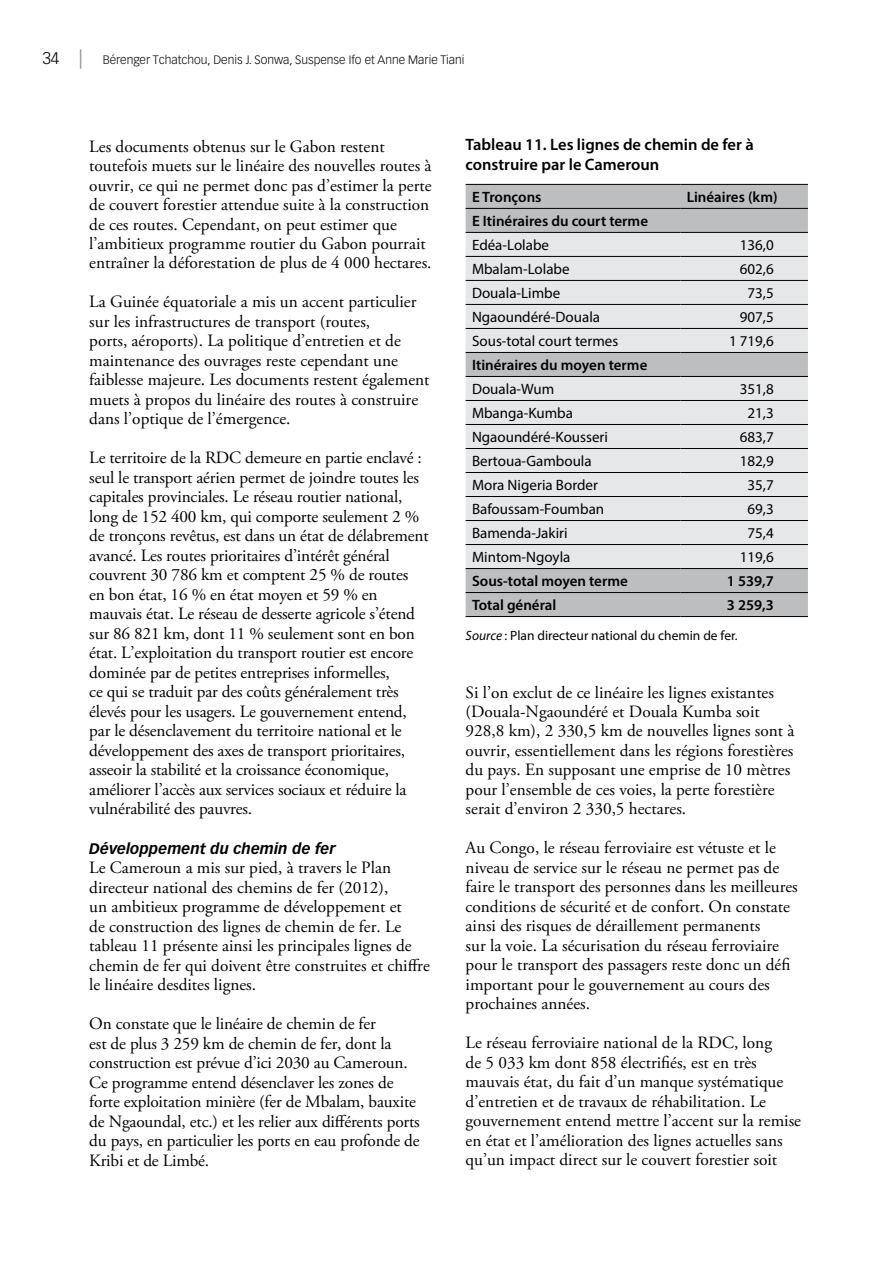
<style>
.page{position:relative;width:893px;height:1263px;background:#fff}
.page>*{position:absolute;margin:0;border:0;box-sizing:border-box;transform-origin:0 0}
.t1{font:17.25px/19.5px "Adobe Garamond Pro";color:#000}
.t2{font:600 16.5px/19.8px "Myriad Pro";color:#000}
.t3{font:15px "Myriad Pro";color:#000}
.t4{font:600 15px "Myriad Pro";color:#000}
.t5{font:italic 700 15px "Vectora LT Std";color:#000}
.t6{font:13.5px "Myriad Pro";color:#000}
.t7{font:300 12px "Vectora LT Std";color:#000}
.s1{font-size:16.5px}
.s2{font-family:"Myriad Pro";font-weight:400;font-size:19.5px;color:#939598}
.s3{font-style:italic}
</style>
<div class="page">
<div style="left:466px;top:185px;width:342px;height:431px;background:#bcbec0"></div>
<svg style="left:466px;top:233px;width:342px;height:335px;background:#e2e3e4"></svg>
<hr style="left:466px;top:256px;width:214px;height:1px;background:#000">
<hr style="left:680px;top:256px;width:128px;height:1px;background:#000">
<hr style="left:466px;top:280px;width:214px;height:1px;background:#000">
<hr style="left:680px;top:280px;width:128px;height:1px;background:#000">
<hr style="left:466px;top:304px;width:214px;height:1px;background:#000">
<hr style="left:680px;top:304px;width:128px;height:1px;background:#000">
<hr style="left:466px;top:328px;width:214px;height:1px;background:#000">
<hr style="left:680px;top:328px;width:128px;height:1px;background:#000">
<hr style="left:466px;top:400px;width:214px;height:1px;background:#000">
<hr style="left:680px;top:400px;width:128px;height:1px;background:#000">
<hr style="left:466px;top:424px;width:214px;height:1px;background:#000">
<hr style="left:680px;top:424px;width:128px;height:1px;background:#000">
<hr style="left:466px;top:448px;width:214px;height:1px;background:#000">
<hr style="left:680px;top:448px;width:128px;height:1px;background:#000">
<hr style="left:466px;top:472px;width:214px;height:1px;background:#000">
<hr style="left:680px;top:472px;width:128px;height:1px;background:#000">
<hr style="left:466px;top:496px;width:214px;height:1px;background:#000">
<hr style="left:680px;top:496px;width:128px;height:1px;background:#000">
<hr style="left:466px;top:520px;width:214px;height:1px;background:#000">
<hr style="left:680px;top:520px;width:128px;height:1px;background:#000">
<hr style="left:466px;top:544px;width:214px;height:1px;background:#000">
<hr style="left:680px;top:544px;width:128px;height:1px;background:#000">
<hr style="left:466px;top:592px;width:214px;height:1px;background:#000">
<hr style="left:680px;top:592px;width:128px;height:1px;background:#000">
<hr style="left:466px;top:208px;width:214px;height:1px;background:#000">
<hr style="left:680px;top:208px;width:128px;height:1px;background:#000">
<hr style="left:466px;top:184px;width:214px;height:1px;background:#000">
<hr style="left:680px;top:184px;width:128px;height:1px;background:#000">
<hr style="left:466px;top:232px;width:214px;height:1px;background:#000">
<hr style="left:680px;top:232px;width:128px;height:1px;background:#000">
<hr style="left:466px;top:352px;width:214px;height:1px;background:#000">
<hr style="left:680px;top:352px;width:128px;height:1px;background:#000">
<hr style="left:466px;top:376px;width:214px;height:1px;background:#000">
<hr style="left:680px;top:376px;width:128px;height:1px;background:#000">
<hr style="left:466px;top:568px;width:214px;height:1px;background:#000">
<hr style="left:680px;top:568px;width:128px;height:1px;background:#000">
<hr style="left:466px;top:616px;width:214px;height:1px;background:#000">
<hr style="left:680px;top:616px;width:128px;height:1px;background:#000">
<p class="t7" style="left:43px;top:52px;width:423px"><span class="s1">34</span> <span class="s2">|</span> Bérenger Tchatchou, Denis J. Sonwa, Suspense Ifo et Anne Marie Tiani</p>
<p class="t1" style="left:89px;top:137px;width:344px">Les documents obtenus sur le Gabon restent toutefois muets sur le linéaire des nouvelles routes à ouvrir, ce qui ne permet donc pas d’estimer la perte de couvert forestier attendue suite à la construction de ces routes. Cependant, on peut estimer que l’ambitieux programme routier du Gabon pourrait entraîner la déforestation de plus de 4 000 hectares.</p>
<p class="t1" style="left:89px;top:293px;width:342px">La Guinée équatoriale a mis un accent particulier sur les infrastructures de transport (routes,<br>ports, aéroports). La politique d’entretien et de maintenance des ouvrages reste cependant une faiblesse majeure. Les documents restent également muets à propos du linéaire des routes à construire dans l’optique de l’émergence.</p>
<p class="t1" style="left:89px;top:449px;width:341px">Le territoire de la RDC demeure en partie enclavé : seul le transport aérien permet de joindre toutes les capitales provinciales. Le réseau routier national, long de 152 400 km, qui comporte seulement 2 % de tronçons revêtus, est dans un état de délabrement avancé. Les routes prioritaires d’intérêt général couvrent 30 786 km et comptent 25 % de routes<br>en bon état, 16 % en état moyen et 59 % en mauvais état. Le réseau de desserte agricole s’étend sur 86 821 km, dont 11 % seulement sont en bon état. L’exploitation du transport routier est encore dominée par de petites entreprises informelles,<br>ce qui se traduit par des coûts généralement très élevés pour les usagers. Le gouvernement entend, par le désenclavement du territoire national et le développement des axes de transport prioritaires, asseoir la stabilité et la croissance économique, améliorer l’accès aux services sociaux et réduire la vulnérabilité des pauvres.</p>
<p class="t5" style="left:89px;top:839px;width:248px">Développement du chemin de fer</p>
<p class="t1" style="left:89px;top:858px;width:342px">Le Cameroun a mis sur pied, à travers le Plan directeur national des chemins de fer (2012),<br>un ambitieux programme de développement et<br>de construction des lignes de chemin de fer. Le tableau 11 présente ainsi les principales lignes de chemin de fer qui doivent être construites et chiffre le linéaire desdites lignes.</p>
<p class="t1" style="left:89px;top:1014px;width:332px">On constate que le linéaire de chemin de fer<br>est de plus 3 259 km de chemin de fer, dont la construction est prévue d’ici 2030 au Cameroun.<br>Ce programme entend désenclaver les zones de forte exploitation minière (fer de Mbalam, bauxite de Ngaoundal, etc.) et les relier aux différents ports du pays, en particulier les ports en eau profonde de Kribi et de Limbé.</p>
<p class="t2" style="left:466px;top:134px;width:290px">Tableau 11. Les lignes de chemin de fer à construire par le Cameroun</p>
<p class="t4" style="left:472px;top:187px;width:71px">E Tronçons</p>
<p class="t4" style="left:687px;top:187px;width:92px">Linéaires (km)</p>
<p class="t4" style="left:472px;top:211px;width:178px">E Itinéraires du court terme</p>
<p class="t3" style="left:472px;top:236px;width:79px">Edéa-Lolabe</p>
<p class="t3" style="left:740px;top:236px;width:35px">136,0</p>
<p class="t3" style="left:472px;top:260px;width:99px">Mbalam-Lolabe</p>
<p class="t3" style="left:740px;top:260px;width:35px">602,6</p>
<p class="t3" style="left:472px;top:284px;width:90px">Douala-Limbe</p>
<p class="t3" style="left:748px;top:284px;width:28px">73,5</p>
<p class="t3" style="left:472px;top:308px;width:130px">Ngaoundéré-Douala</p>
<p class="t3" style="left:740px;top:308px;width:35px">907,5</p>
<p class="t3" style="left:472px;top:332px;width:148px">Sous-total court termes</p>
<p class="t3" style="left:729px;top:332px;width:46px">1 719,6</p>
<p class="t4" style="left:472px;top:355px;width:177px">Itinéraires du moyen terme</p>
<p class="t3" style="left:472px;top:380px;width:84px">Douala-Wum</p>
<p class="t3" style="left:740px;top:380px;width:35px">351,8</p>
<p class="t3" style="left:472px;top:404px;width:102px">Mbanga-Kumba</p>
<p class="t3" style="left:748px;top:404px;width:28px">21,3</p>
<p class="t3" style="left:472px;top:428px;width:138px">Ngaoundéré-Kousseri</p>
<p class="t3" style="left:740px;top:428px;width:35px">683,7</p>
<p class="t3" style="left:472px;top:452px;width:121px">Bertoua-Gamboula</p>
<p class="t3" style="left:740px;top:452px;width:35px">182,9</p>
<p class="t3" style="left:472px;top:476px;width:127px">Mora Nigeria Border</p>
<p class="t3" style="left:748px;top:476px;width:28px">35,7</p>
<p class="t3" style="left:472px;top:500px;width:134px">Bafoussam-Foumban</p>
<p class="t3" style="left:748px;top:500px;width:28px">69,3</p>
<p class="t3" style="left:472px;top:524px;width:97px">Bamenda-Jakiri</p>
<p class="t3" style="left:748px;top:524px;width:28px">75,4</p>
<p class="t3" style="left:472px;top:548px;width:100px">Mintom-Ngoyla</p>
<p class="t3" style="left:740px;top:548px;width:35px">119,6</p>
<p class="t4" style="left:472px;top:571px;width:157px">Sous-total moyen terme</p>
<p class="t4" style="left:727px;top:571px;width:48px">1 539,7</p>
<p class="t4" style="left:472px;top:595px;width:86px">Total général</p>
<p class="t4" style="left:727px;top:595px;width:48px">3 259,3</p>
<p class="t6" style="left:466px;top:627px;width:273px"><span class="s3">Source</span> : Plan directeur national du chemin de fer.</p>
<p class="t1" style="left:466px;top:683px;width:330px">Si l’on exclut de ce linéaire les lignes existantes (Douala-Ngaoundéré et Douala Kumba soit 928,8 km), 2 330,5 km de nouvelles lignes sont à ouvrir, essentiellement dans les régions forestières du pays. En supposant une emprise de 10 mètres pour l’ensemble de ces voies, la perte forestière serait d’environ 2 330,5 hectares.</p>
<p class="t1" style="left:466px;top:839px;width:334px">Au Congo, le réseau ferroviaire est vétuste et le niveau de service sur le réseau ne permet pas de faire le transport des personnes dans les meilleures conditions de sécurité et de confort. On constate ainsi des risques de déraillement permanents<br>sur la voie. La sécurisation du réseau ferroviaire pour le transport des passagers reste donc un défi important pour le gouvernement au cours des prochaines années.</p>
<p class="t1" style="left:466px;top:1034px;width:337px">Le réseau ferroviaire national de la RDC, long<br>de 5 033 km dont 858 électrifiés, est en très mauvais état, du fait d’un manque systématique d’entretien et de travaux de réhabilitation. Le gouvernement entend mettre l’accent sur la remise en état et l’amélioration des lignes actuelles sans qu’un impact direct sur le couvert forestier soit</p>
</div>
